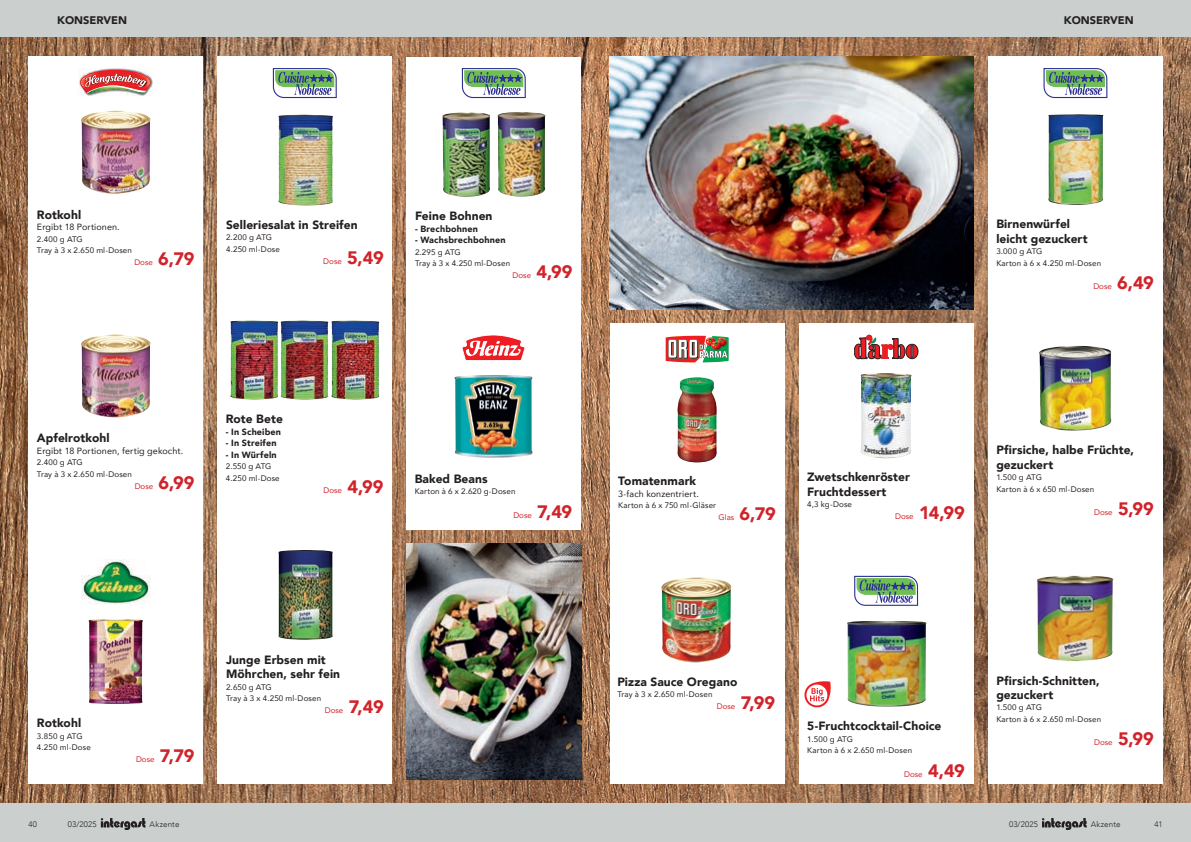
<style>
.page{position:relative;width:1191px;height:842px;background:#fff}
.page>*{position:absolute;margin:0;border:0;box-sizing:border-box;transform-origin:0 0}
.t1{font:900 18px "Avenir";letter-spacing:-.01em;color:#d1232a}
.t2{font:900 12px/14.4px "Avenir";letter-spacing:.005em;color:#231f20}
.t3{font:900 11px "Avenir";color:#231f20}
.t4{font:9px "Avenir";letter-spacing:.01em;color:#231f20}
.t5{font:900 9px "Avenir";letter-spacing:.015em;color:#231f20}
.t6{font:8px/11.5px "Avenir";letter-spacing:.015em;color:#231f20}
.t7{font:8px "Avenir";color:#d1232a}
.t8{font:300 8px "Avenir";letter-spacing:.02em;color:#231f20}
</style>
<div class="page">
<img style="left:0;top:37px;width:1191px;height:767px">
<div style="left:406px;top:57px;width:175px;height:472px;background:#fff"></div>
<div style="left:217px;top:57px;width:175px;height:727px;background:#fff"></div>
<div style="left:28px;top:57px;width:175px;height:727px;background:#fff"></div>
<div style="left:0;top:804px;width:1191px;height:38px;background:#cbcfce"></div>
<svg style="left:101px;top:818px;width:44px;height:12px"></svg>
<svg style="left:1042px;top:818px;width:44px;height:12px"></svg>
<div style="left:0;top:0;width:1191px;height:37px;background:#cbcfce"></div>
<div style="left:987px;top:57px;width:175px;height:727px;background:#fff"></div>
<div style="left:798px;top:323px;width:175px;height:461px;background:#fff"></div>
<div style="left:609px;top:323px;width:175px;height:461px;background:#fff"></div>
<svg style="left:462px;top:68px;width:64px;height:30px"></svg>
<img style="left:442px;top:112px;width:48px;height:85px">
<img style="left:497px;top:112px;width:48px;height:85px">
<img style="left:454px;top:375px;width:78px;height:83px">
<svg style="left:462px;top:335px;width:63px;height:26px"></svg>
<img style="left:665px;top:335px;width:64px;height:28px">
<img style="left:677px;top:377px;width:39px;height:85px">
<img style="left:860px;top:373px;width:51px;height:85px">
<svg style="left:854px;top:335px;width:64px;height:24px"></svg>
<img style="left:1037px;top:576px;width:76px;height:86px">
<img style="left:847px;top:621px;width:79px;height:86px">
<svg style="left:854px;top:576px;width:64px;height:30px"></svg>
<svg style="left:804px;top:681px;width:26px;height:26px"></svg>
<img style="left:661px;top:577px;width:70px;height:85px">
<svg style="left:1043px;top:68px;width:64px;height:30px"></svg>
<img style="left:1048px;top:114px;width:55px;height:91px">
<img style="left:81px;top:559px;width:69px;height:46px">
<img style="left:89px;top:619px;width:53px;height:85px">
<img style="left:81px;top:334px;width:69px;height:83px">
<img style="left:81px;top:111px;width:69px;height:83px">
<img style="left:87px;top:68px;width:63px;height:28px">
<img style="left:78px;top:70px;width:75px;height:25px">
<img style="left:230px;top:320px;width:48px;height:80px">
<img style="left:280px;top:321px;width:48px;height:79px">
<img style="left:331px;top:320px;width:48px;height:80px">
<img style="left:406px;top:544px;width:175px;height:235px">
<img style="left:609px;top:57px;width:364px;height:252px">
<svg style="left:273px;top:68px;width:64px;height:30px"></svg>
<img style="left:278px;top:115px;width:55px;height:90px">
<img style="left:1039px;top:346px;width:72px;height:85px">
<img style="left:278px;top:550px;width:55px;height:90px">
<h3 class="t3" style="left:57px;top:11px;width:72px">KONSERVEN</h3>
<h3 class="t3" style="left:1063px;top:11px;width:72px">KONSERVEN</h3>
<h2 class="t2" style="left:37px;top:207px;width:46px">Rotkohl</h2>
<p class="t4" style="left:37px;top:220px;width:84px">Ergibt 18 Portionen.</p>
<p class="t6" style="left:37px;top:233px;width:96px">2.400 g ATG<br>Tray à 3 x 2.650 ml-Dosen</p>
<p class="t7" style="left:134px;top:256px;width:20px">Dose</p>
<h1 class="t1" style="left:158px;top:244px;width:38px">6,79</h1>
<h2 class="t2" style="left:226px;top:217px;width:133px">Selleriesalat in Streifen</h2>
<p class="t6" style="left:226px;top:232px;width:55px">2.200 g ATG<br>4.250 ml-Dose</p>
<p class="t7" style="left:323px;top:255px;width:20px">Dose</p>
<h1 class="t1" style="left:347px;top:242px;width:38px">5,49</h1>
<h2 class="t2" style="left:415px;top:208px;width:79px">Feine Bohnen</h2>
<p class="t5" style="left:415px;top:221px;width:64px">- Brechbohnen</p>
<p class="t5" style="left:415px;top:232px;width:92px">- Wachsbrechbohnen</p>
<p class="t6" style="left:415px;top:246px;width:97px">2.295 g ATG<br>Tray à 3 x 4.250 ml-Dosen</p>
<p class="t7" style="left:512px;top:269px;width:20px">Dose</p>
<h1 class="t1" style="left:536px;top:256px;width:38px">4,99</h1>
<h2 class="t2" style="left:996px;top:217px;width:93px">Birnenwürfel leicht gezuckert</h2>
<p class="t6" style="left:996px;top:245px;width:106px">3.000 g ATG<br>Karton à 6 x 4.250 ml-Dosen</p>
<p class="t7" style="left:1093px;top:280px;width:20px">Dose</p>
<h1 class="t1" style="left:1117px;top:267px;width:38px">6,49</h1>
<h2 class="t2" style="left:37px;top:431px;width:74px">Apfelrotkohl</h2>
<p class="t4" style="left:37px;top:444px;width:148px">Ergibt 18 Portionen, fertig gekocht.</p>
<p class="t6" style="left:37px;top:457px;width:96px">2.400 g ATG<br>Tray à 3 x 2.650 ml-Dosen</p>
<p class="t7" style="left:135px;top:480px;width:20px">Dose</p>
<h1 class="t1" style="left:158px;top:467px;width:38px">6,99</h1>
<h2 class="t2" style="left:226px;top:411px;width:59px">Rote Bete</h2>
<p class="t5" style="left:226px;top:424px;width:57px">- In Scheiben</p>
<p class="t5" style="left:226px;top:435px;width:52px">- In Streifen</p>
<p class="t5" style="left:226px;top:447px;width:52px">- In Würfeln</p>
<p class="t6" style="left:226px;top:460px;width:55px">2.550 g ATG<br>4.250 ml-Dose</p>
<p class="t7" style="left:323px;top:483px;width:20px">Dose</p>
<h1 class="t1" style="left:347px;top:471px;width:38px">4,99</h1>
<h2 class="t2" style="left:415px;top:471px;width:74px">Baked Beans</h2>
<p class="t6" style="left:415px;top:486px;width:102px">Karton à 6 x 2.620 g-Dosen</p>
<p class="t7" style="left:513px;top:509px;width:20px">Dose</p>
<h1 class="t1" style="left:537px;top:496px;width:37px">7,49</h1>
<h2 class="t2" style="left:618px;top:474px;width:80px">Tomatenmark</h2>
<p class="t4" style="left:618px;top:486px;width:82px">3-fach konzentriert.</p>
<p class="t6" style="left:618px;top:500px;width:99px">Karton à 6 x 750 ml-Gläser</p>
<p class="t7" style="left:718px;top:511px;width:17px">Glas</p>
<h1 class="t1" style="left:739px;top:499px;width:38px">6,79</h1>
<h2 class="t2" style="left:807px;top:469px;width:104px">Zwetschkenröster<br>Fruchtdessert</h2>
<p class="t6" style="left:807px;top:498px;width:46px">4,3 kg-Dose</p>
<p class="t7" style="left:895px;top:510px;width:20px">Dose</p>
<h1 class="t1" style="left:919px;top:497px;width:47px">14,99</h1>
<h2 class="t2" style="left:996px;top:443px;width:139px">Pfirsiche, halbe Früchte, gezuckert</h2>
<p class="t6" style="left:996px;top:471px;width:99px">1.500 g ATG<br>Karton à 6 x 650 ml-Dosen</p>
<p class="t7" style="left:1094px;top:506px;width:20px">Dose</p>
<h1 class="t1" style="left:1118px;top:493px;width:37px">5,99</h1>
<h2 class="t2" style="left:37px;top:715px;width:46px">Rotkohl</h2>
<p class="t6" style="left:37px;top:730px;width:55px">3.850 g ATG<br>4.250 ml-Dose</p>
<p class="t7" style="left:136px;top:753px;width:20px">Dose</p>
<h1 class="t1" style="left:160px;top:740px;width:36px">7,79</h1>
<h2 class="t2" style="left:226px;top:652px;width:115px">Junge Erbsen mit<br>Möhrchen, sehr fein</h2>
<p class="t6" style="left:226px;top:681px;width:97px">2.650 g ATG<br>Tray à 3 x 4.250 ml-Dosen</p>
<p class="t7" style="left:325px;top:704px;width:20px">Dose</p>
<h1 class="t1" style="left:349px;top:691px;width:37px">7,49</h1>
<h2 class="t2" style="left:617px;top:674px;width:121px">Pizza Sauce Oregano</h2>
<p class="t6" style="left:617px;top:689px;width:96px">Tray à 3 x 2.650 ml-Dosen</p>
<p class="t7" style="left:717px;top:700px;width:20px">Dose</p>
<h1 class="t1" style="left:740px;top:688px;width:36px">7,99</h1>
<h2 class="t2" style="left:807px;top:719px;width:136px">5-Fruchtcocktail-Choice</h2>
<p class="t6" style="left:807px;top:733px;width:106px">1.500 g ATG<br>Karton à 6 x 2.650 ml-Dosen</p>
<p class="t7" style="left:904px;top:767px;width:20px">Dose</p>
<h1 class="t1" style="left:928px;top:755px;width:38px">4,49</h1>
<h2 class="t2" style="left:996px;top:673px;width:105px">Pfirsich-Schnitten, gezuckert</h2>
<p class="t6" style="left:996px;top:702px;width:106px">1.500 g ATG<br>Karton à 6 x 2.650 ml-Dosen</p>
<p class="t7" style="left:1094px;top:736px;width:20px">Dose</p>
<h1 class="t1" style="left:1118px;top:724px;width:37px">5,99</h1>
<p class="t8" style="left:68px;top:820px;width:30px">03/2025</p>
<p class="t8" style="left:150px;top:820px;width:31px">Akzente</p>
<p class="t8" style="left:1009px;top:820px;width:30px">03/2025</p>
<p class="t8" style="left:1090px;top:820px;width:31px">Akzente</p>
<p class="t8" style="left:28px;top:820px;width:10px">40</p>
<p class="t8" style="left:1154px;top:820px;width:10px">41</p>
</div>
